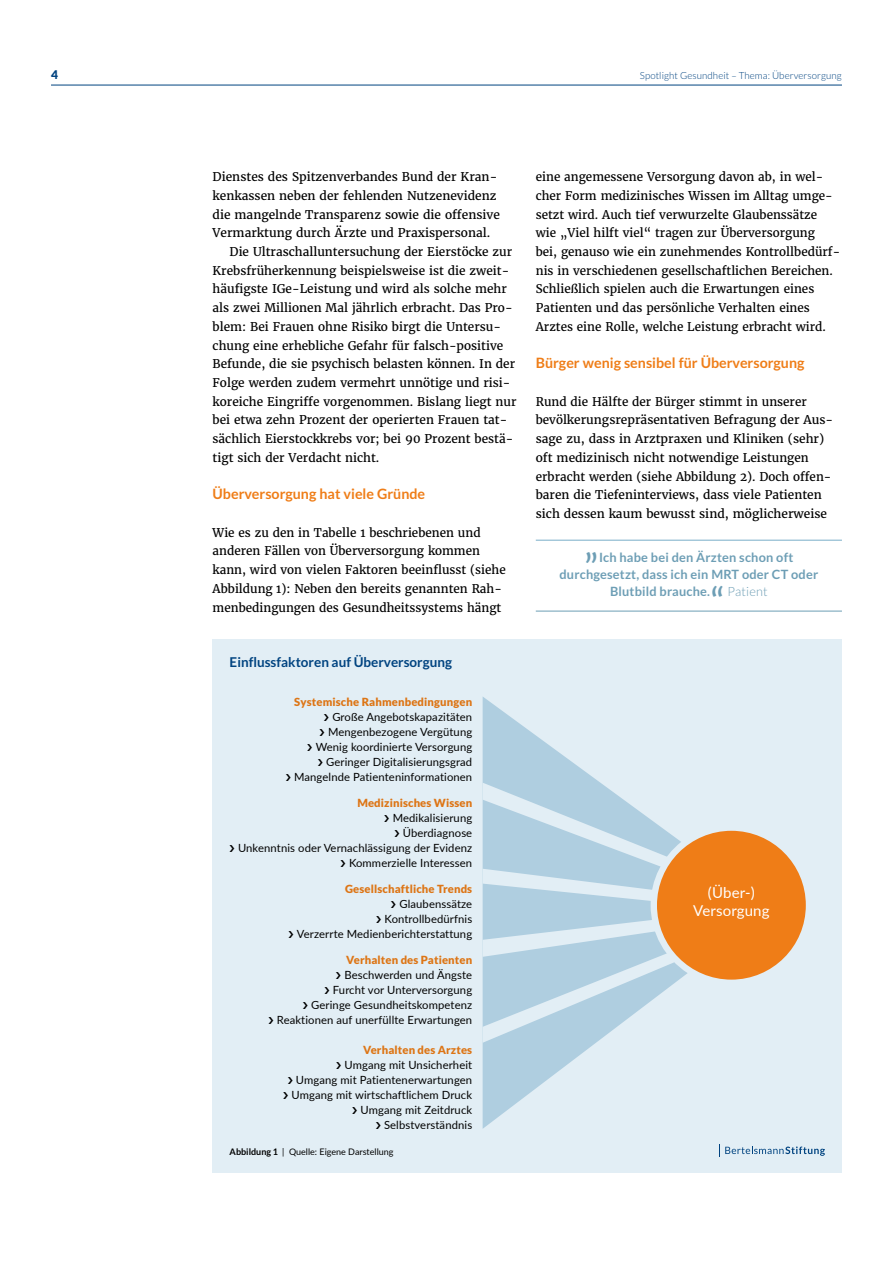
<style>
.page{position:relative;width:893px;height:1263px;background:#fff}
.page>*{position:absolute;margin:0;border:0;box-sizing:border-box;transform-origin:0 0}
.t1{font:38.25px "Lato";color:#6d9eb5}
.t2{font:15px/18px "Lato";letter-spacing:.01em;color:#fff;text-align:center}
.t3{font:700 14.25px "Lato";color:#ef7d17}
.t4{font:700 13.5px "Lato";color:#004380}
.t5{font:700 12.75px "Lato";letter-spacing:.015em;color:#6d9eb5}
.t6{font:300 12.75px "Lato";letter-spacing:.015em;color:#6d9eb5}
.t7{font:12px/18.8px "Merriweather";color:#000}
.t8{font:900 12px "Lato";color:#004380}
.t9{font:11.25px/15px "Lato";letter-spacing:.01em;color:#000;text-align:right}
.t10{font:900 11.25px "Lato";letter-spacing:.01em;color:#dd7515}
.t11{font:300 9.75px "Lato";letter-spacing:.01em;color:#004380}
.t12{font:9px "Lato";color:#000}
.s1{font-weight:700}
</style>
<div class="page">
<hr style="left:51px;top:85px;width:791px;height:1px;background:#004380">
<hr style="left:536px;top:540px;width:306px;height:1px;background:#79aec8">
<hr style="left:536px;top:611px;width:306px;height:1px;background:#6d9eb5">
<div style="left:213px;top:639px;width:629px;height:534px;background:#e2eef5"></div>
<svg style="left:483px;top:697px;width:118px;height:432px"></svg>
<svg style="left:483px;top:783px;width:248px;height:260px"></svg>
<svg style="left:719px;top:1144px;width:106px;height:13px"></svg>
<div style="left:657px;top:831px;width:149px;height:149px;background:#ef7d17;border-radius:50%"></div>
<p class="t8" style="left:51px;top:67px;width:8px">4</p>
<p class="t11" style="left:640px;top:70px;width:204px">Spotlight Gesundheit – Thema: Überversorgung</p>
<p class="t7" style="left:213px;top:167px;width:286px">Dienstes des Spitzenverbandes Bund der Kran-</p>
<p class="t7" style="left:213px;top:186px;width:285px">kenkassen neben der fehlenden Nutzenevidenz</p>
<p class="t7" style="left:213px;top:205px;width:289px">die mangelnde Transparenz sowie die offensive</p>
<p class="t7" style="left:213px;top:223px;width:279px">Vermarktung durch Ärzte und Praxispersonal.</p>
<p class="t7" style="left:230px;top:242px;width:284px">Die Ultraschalluntersuchung der Eierstöcke zur</p>
<p class="t7" style="left:213px;top:261px;width:298px">Krebsfrüherkennung beispielsweise ist die zweit-</p>
<p class="t7" style="left:213px;top:279px;width:296px">häufigste IGe-Leistung und wird als solche mehr</p>
<p class="t7" style="left:213px;top:298px;width:302px">als zwei Millionen Mal jährlich erbracht. Das Pro-</p>
<p class="t7" style="left:213px;top:317px;width:290px">blem: Bei Frauen ohne Risiko birgt die Untersu-</p>
<p class="t7" style="left:213px;top:336px;width:292px">chung eine erhebliche Gefahr für falsch-positive</p>
<p class="t7" style="left:213px;top:354px;width:304px">Befunde, die sie psychisch belasten können. In der</p>
<p class="t7" style="left:213px;top:373px;width:299px">Folge werden zudem vermehrt unnötige und risi-</p>
<p class="t7" style="left:213px;top:392px;width:306px">koreiche Eingriffe vorgenommen. Bislang liegt nur</p>
<p class="t7" style="left:213px;top:410px;width:296px">bei etwa zehn Prozent der operierten Frauen tat-</p>
<p class="t7" style="left:213px;top:429px;width:302px">sächlich Eierstockkrebs vor; bei 90 Prozent bestä-</p>
<p class="t7" style="left:213px;top:448px;width:168px">tigt sich der Verdacht nicht.</p>
<p class="t3" style="left:213px;top:486px;width:214px">Überversorgung hat viele Gründe</p>
<p class="t7" style="left:213px;top:523px;width:295px">Wie es zu den in Tabelle 1 beschriebenen und anderen Fällen von Überversorgung kommen kann, wird von vielen Faktoren beeinflusst (siehe Abbildung 1): Neben den bereits genannten Rah&shy;menbedingungen des Gesundheitssystems hängt</p>
<p class="t4" style="left:230px;top:654px;width:224px">Einflussfaktoren auf Überversorgung</p>
<p class="t10" style="left:294px;top:695px;width:179px">Systemische Rahmenbedingungen</p>
<p class="t9" style="left:294px;top:708px;width:180px">Große Angebotskapazitäten<br>Mengenbezogene Vergütung<br>Wenig koordinierte Versorgung<br>Geringer Digitalisierungsgrad<br>Mangelnde Patienteninformationen</p>
<p class="t10" style="left:357px;top:796px;width:116px">Medizinisches Wissen</p>
<p class="t9" style="left:238px;top:809px;width:236px">Medikalisierung<br>Überdiagnose<br>Unkenntnis oder Vernachlässigung der Evidenz<br>Kommerzielle Interessen</p>
<p class="t10" style="left:345px;top:882px;width:129px">Gesellschaftliche Trends</p>
<p class="t9" style="left:297px;top:895px;width:177px">Glaubenssätze<br>Kontrollbedürfnis<br>Verzerrte Medienberichterstattung</p>
<p class="t10" style="left:346px;top:953px;width:128px">Verhalten des Patienten</p>
<p class="t9" style="left:277px;top:967px;width:197px">Beschwerden und Ängste<br>Furcht vor Unterversorgung<br>Geringe Gesundheitskompetenz<br>Reaktionen auf unerfüllte Erwartungen</p>
<p class="t10" style="left:363px;top:1043px;width:111px">Verhalten des Arztes</p>
<p class="t9" style="left:292px;top:1057px;width:182px">Umgang mit Unsicherheit<br>Umgang mit Patientenerwartungen<br>Umgang mit wirtschaftlichem Druck<br>Umgang mit Zeitdruck<br>Selbstverständnis</p>
<p class="t12" style="left:230px;top:1145px;width:165px"><span class="s1">Abbildung 1</span> | Quelle: Eigene Darstellung</p>
<p class="t7" style="left:536px;top:167px;width:306px">eine angemessene Versorgung davon ab, in wel&shy;cher Form medizinisches Wissen im Alltag umge&shy;setzt wird. Auch tief verwurzelte Glaubenssätze wie „Viel hilft viel“ tragen zur Überversorgung<br>bei, genauso wie ein zunehmendes Kontrollbedürf&shy;nis in verschiedenen gesellschaftlichen Bereichen.<br>Schließlich spielen auch die Erwartungen eines Patienten und das persönliche Verhalten eines Arztes eine Rolle, welche Leistung erbracht wird.</p>
<p class="t3" style="left:536px;top:355px;width:270px">Bürger wenig sensibel für Überversorgung</p>
<p class="t7" style="left:536px;top:392px;width:299px">Rund die Hälfte der Bürger stimmt in unserer bevölkerungsrepräsentativen Befragung der Aus&shy;sage zu, dass in Arztpraxen und Kliniken (sehr) oft medizinisch nicht notwendige Leistungen erbracht werden (siehe Abbildung 2). Doch offen&shy;baren die Tiefeninterviews, dass viele Patienten sich dessen kaum bewusst sind, möglicherweise</p>
<h1 class="t1" style="left:584px;top:516px;width:16px">„</h1>
<p class="t5" style="left:599px;top:550px;width:196px">Ich habe bei den Ärzten schon oft</p>
<p class="t5" style="left:559px;top:567px;width:260px">durchgesetzt, dass ich ein MRT oder CT oder</p>
<p class="t5" style="left:610px;top:584px;width:102px">Blutbild brauche.</p>
<h1 class="t1" style="left:710px;top:574px;width:15px">“</h1>
<p class="t6" style="left:728px;top:584px;width:42px">Patient</p>
<p class="t2" style="left:693px;top:882px;width:78px">(Über-)<br>Versorgung</p>
</div>
